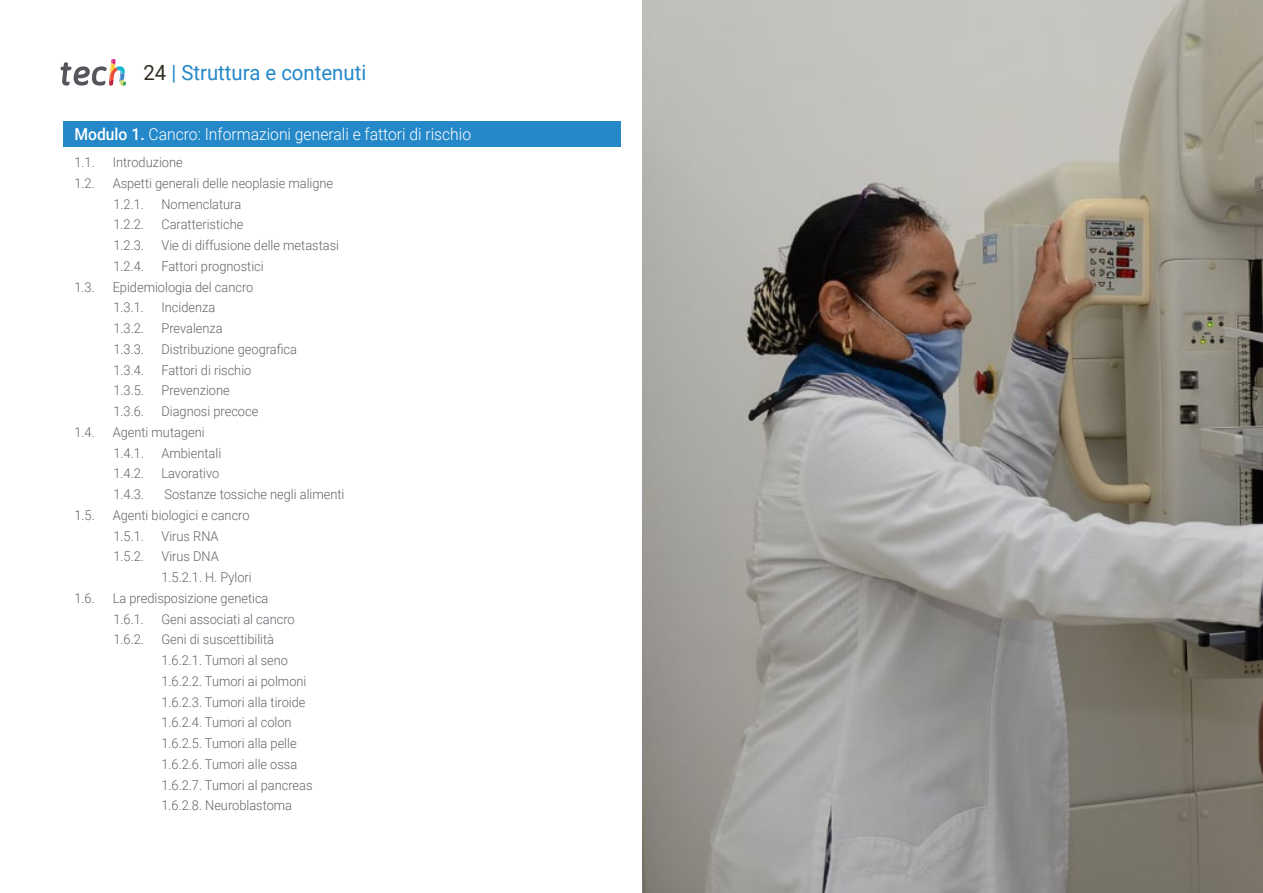
<style>
.page{position:relative;width:1263px;height:893px;background:#fff}
.page>*{position:absolute;margin:0;border:0;box-sizing:border-box;transform-origin:0 0}
.t1{font:21px "Roboto";color:#2488c9}
.t2{font:300 16.5px "Roboto";color:#fff;scale:.95 1}
.t3{font:300 13.5px/20.7px "Roboto";color:#61646a;scale:.95 1}
.s1{color:#312e20}
.s2{font-weight:500}
</style>
<div class="page">
<div style="left:63px;top:121px;width:558px;height:25px;background:#2488c9"></div>
<svg style="left:61px;top:59px;width:65px;height:27px"></svg>
<img style="left:642px;top:0;width:621px;height:893px">
<h1 class="t1" style="left:144px;top:57px;width:224px"><span class="s1">24</span> | Struttura e contenuti</h1>
<p class="t2" style="left:74px;top:123px;width:419px"><span class="s2">Modulo 1.</span> Cancro: Informazioni generali e fattori di rischio</p>
<p class="t3" style="left:74px;top:151px;width:23px">1.1.</p>
<p class="t3" style="left:113px;top:151px;width:75px">Introduzione</p>
<p class="t3" style="left:74px;top:172px;width:23px">1.2.</p>
<p class="t3" style="left:113px;top:172px;width:234px">Aspetti generali delle neoplasie maligne<br>1.2.1.</p>
<p class="t3" style="left:161px;top:193px;width:85px">Nomenclatura</p>
<p class="t3" style="left:113px;top:214px;width:34px">1.2.2.</p>
<p class="t3" style="left:161px;top:214px;width:88px">Caratteristiche</p>
<p class="t3" style="left:113px;top:234px;width:34px">1.2.3.</p>
<p class="t3" style="left:161px;top:234px;width:188px">Vie di diffusione delle metastasi</p>
<p class="t3" style="left:113px;top:255px;width:34px">1.2.4.</p>
<p class="t3" style="left:161px;top:255px;width:109px">Fattori prognostici</p>
<p class="t3" style="left:74px;top:276px;width:23px">1.3.</p>
<p class="t3" style="left:113px;top:276px;width:150px">Epidemiologia del cancro<br>1.3.1.</p>
<p class="t3" style="left:161px;top:297px;width:58px">Incidenza</p>
<p class="t3" style="left:113px;top:317px;width:34px">1.3.2.</p>
<p class="t3" style="left:161px;top:317px;width:66px">Prevalenza</p>
<p class="t3" style="left:113px;top:338px;width:34px">1.3.3.</p>
<p class="t3" style="left:161px;top:338px;width:144px">Distribuzione geografica</p>
<p class="t3" style="left:113px;top:359px;width:34px">1.3.4.</p>
<p class="t3" style="left:161px;top:359px;width:96px">Fattori di rischio</p>
<p class="t3" style="left:113px;top:380px;width:34px">1.3.5.</p>
<p class="t3" style="left:161px;top:380px;width:73px">Prevenzione</p>
<p class="t3" style="left:113px;top:400px;width:34px">1.3.6.</p>
<p class="t3" style="left:161px;top:400px;width:104px">Diagnosi precoce</p>
<p class="t3" style="left:74px;top:421px;width:23px">1.4.</p>
<p class="t3" style="left:113px;top:421px;width:98px">Agenti mutageni<br>1.4.1.</p>
<p class="t3" style="left:161px;top:442px;width:64px">Ambientali</p>
<p class="t3" style="left:113px;top:463px;width:34px">1.4.2.</p>
<p class="t3" style="left:161px;top:463px;width:63px">Lavorativo</p>
<p class="t3" style="left:113px;top:483px;width:34px">1.4.3.</p>
<p class="t3" style="left:165px;top:483px;width:191px">Sostanze tossiche negli alimenti</p>
<p class="t3" style="left:74px;top:504px;width:23px">1.5.</p>
<p class="t3" style="left:113px;top:504px;width:146px">Agenti biologici e cancro<br>1.5.1.</p>
<p class="t3" style="left:161px;top:525px;width:62px">Virus RNA</p>
<p class="t3" style="left:113px;top:546px;width:34px">1.5.2.</p>
<p class="t3" style="left:161px;top:546px;width:97px">Virus DNA<br>1.5.2.1. H. Pylori</p>
<p class="t3" style="left:74px;top:587px;width:23px">1.6.</p>
<p class="t3" style="left:113px;top:587px;width:165px">La predisposizione genetica<br>1.6.1.</p>
<p class="t3" style="left:161px;top:608px;width:142px">Geni associati al cancro</p>
<p class="t3" style="left:113px;top:629px;width:34px">1.6.2.</p>
<p class="t3" style="left:161px;top:629px;width:161px">Geni di suscettibilità<br>1.6.2.1. Tumori al seno<br>1.6.2.2. Tumori ai polmoni<br>1.6.2.3. Tumori alla tiroide<br>1.6.2.4. Tumori al colon<br>1.6.2.5. Tumori alla pelle<br>1.6.2.6. Tumori alle ossa<br>1.6.2.7. Tumori al pancreas<br>1.6.2.8. Neuroblastoma</p>
</div>
